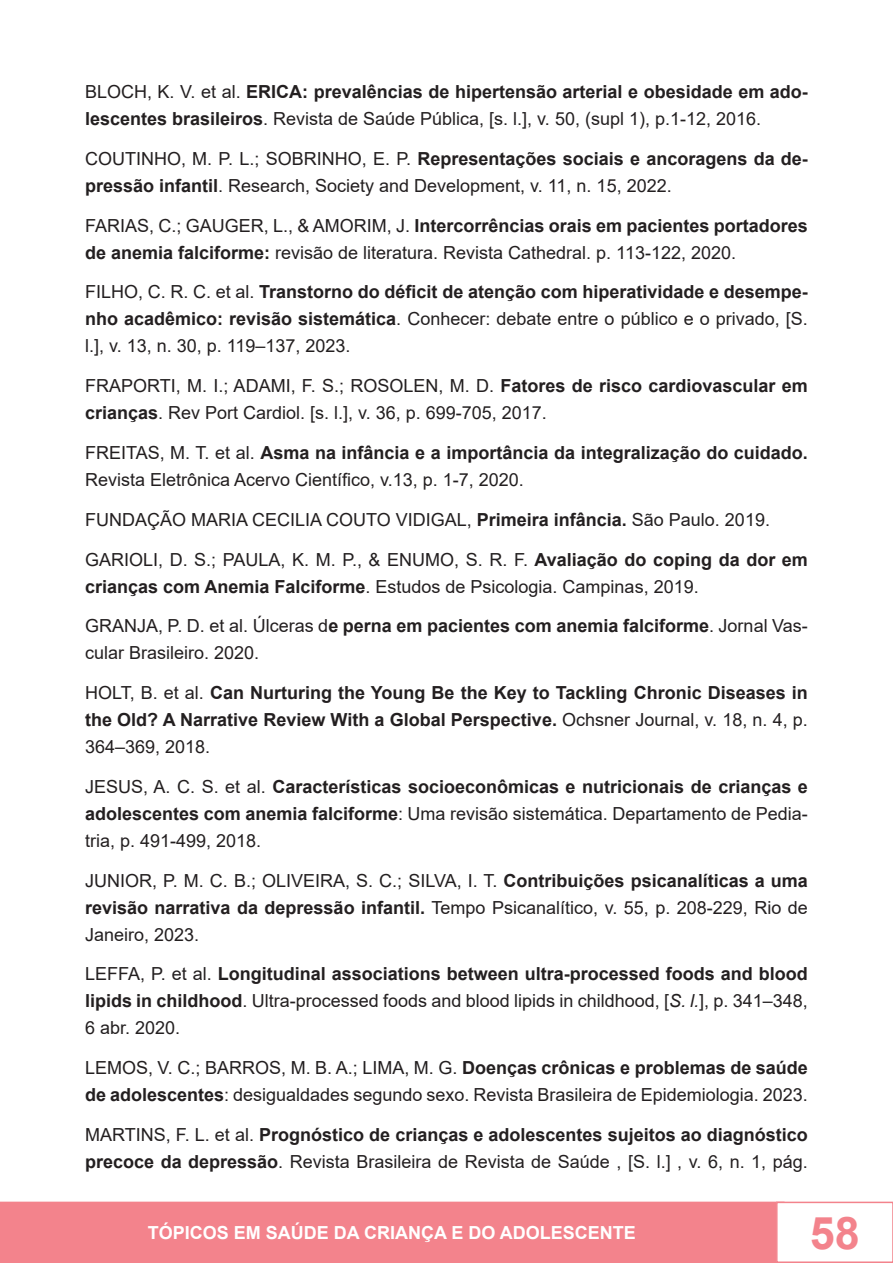
<style>
.page{position:relative;width:893px;height:1263px;background:#fff}
.page>*{position:absolute;margin:0;border:0;box-sizing:border-box;transform-origin:0 0}
.t1{font:700 45px "Arial";color:#f3838c}
.t2{font:18px/27px "Arial";color:#231f20}
.t3{font:700 18px/27px "Arial";color:#231f20}
.t4{font:700 18px "Arial";color:#fff}
.s1{font-weight:400}
.s2{font-weight:700}
.s3{font-style:italic}
</style>
<div class="page">
<div style="left:0;top:1202px;width:784px;height:60px;background:#f3838c"></div>
<div style="left:0;top:1201px;width:784px;height:62px;border:2px solid #f3838c"></div>
<div style="left:777px;top:1202px;width:116px;height:60px;background:#fff"></div>
<div style="left:776px;top:1201px;width:117px;height:62px;border:2px solid #f3838c"></div>
<p class="t3" style="left:85px;top:79px;width:724px"><span class="s1">BLOCH, K. V. et al.</span> ERICA: prevalências de hipertensão arterial e obesidade em ado&shy;lescentes brasileiros<span class="s1">. Revista de Saúde Pública, [s. l.], v. 50, (supl 1), p.1-12, 2016.</span></p>
<p class="t2" style="left:85px;top:145px;width:724px">COUTINHO, M. P. L.; SOBRINHO, E. P. <span class="s2">Representações sociais e ancoragens da de&shy;pressão infantil</span>. Research, Society and Development, v. 11, n. 15, 2022.</p>
<p class="t2" style="left:85px;top:212px;width:724px">FARIAS, C.; GAUGER, L., &amp; AMORIM, J. <span class="s2">Intercorrências orais em pacientes portadores de anemia falciforme:</span> revisão de literatura. Revista Cathedral. p. 113-122, 2020.</p>
<p class="t2" style="left:85px;top:278px;width:724px;text-align:justify">FILHO, C. R. C. et al. <span class="s2">Transtorno do déficit de atenção com hiperatividade e desempe&shy;nho acadêmico: revisão sistemática</span>. Conhecer: debate entre o público e o privado, [S. l.], v. 13, n. 30, p. 119–137, 2023.</p>
<p class="t2" style="left:85px;top:372px;width:724px">FRAPORTI, M. I.; ADAMI, F. S.; ROSOLEN, M. D. <span class="s2">Fatores de risco cardiovascular em crianças</span>. Rev Port Cardiol. [s. l.], v. 36, p. 699-705, 2017.</p>
<p class="t2" style="left:85px;top:439px;width:724px">FREITAS, M. T. et al. <span class="s2">Asma na infância e a importância da integralização do cuidado.<br></span>Revista Eletrônica Acervo Científico, v.13, p. 1-7, 2020.</p>
<p class="t2" style="left:85px;top:506px;width:686px">FUNDAÇÃO MARIA CECILIA COUTO VIDIGAL, <span class="s2">Primeira infância.</span> São Paulo. 2019.</p>
<p class="t2" style="left:85px;top:546px;width:724px">GARIOLI, D. S.; PAULA, K. M. P., &amp; ENUMO, S. R. F. <span class="s2">Avaliação do coping da dor em crianças com Anemia Falciforme</span>. Estudos de Psicologia. Campinas, 2019.</p>
<p class="t2" style="left:85px;top:612px;width:724px">GRANJA, P. D. et al. Úlceras d<span class="s2">e perna em pacientes com anemia falciforme</span>. Jornal Vas&shy;cular Brasileiro. 2020.</p>
<p class="t3" style="left:85px;top:679px;width:724px;text-align:justify"><span class="s1">HOLT, B. et al.</span> Can Nurturing the Young Be the Key to Tackling Chronic Diseases in the Old? A Narrative Review With a Global Perspective. <span class="s1">Ochsner Journal, v. 18, n. 4, p.<br>364–369, 2018.</span></p>
<p class="t3" style="left:85px;top:773px;width:724px;text-align:justify"><span class="s1">JESUS, A. C. S. et al.</span> Características socioeconômicas e nutricionais de crianças e adolescentes com anemia falciforme<span class="s1">: Uma revisão sistemática. Departamento de Pedia&shy;tria, p. 491-499, 2018.</span></p>
<p class="t2" style="left:85px;top:867px;width:724px;text-align:justify">JUNIOR, P. M. C. B.; OLIVEIRA, S. C.; SILVA, I. T. <span class="s2">Contribuições psicanalíticas a uma revisão narrativa da depressão infantil.</span> Tempo Psicanalítico, v. 55, p. 208-229, Rio de Janeiro, 2023.</p>
<p class="t2" style="left:85px;top:960px;width:724px;text-align:justify">LEFFA, P. et al. <span class="s2">Longitudinal associations between ultra-processed foods and blood lipids in childhood</span>. Ultra-processed foods and blood lipids in childhood, [<span class="s3">S. l.</span>], p. 341–348, 6 abr. 2020.</p>
<p class="t2" style="left:85px;top:1054px;width:724px">LEMOS, V. C.; BARROS, M. B. A.; LIMA, M. G. <span class="s2">Doenças crônicas e problemas de saúde de adolescentes</span>: desigualdades segundo sexo. Revista Brasileira de Epidemiologia. 2023.</p>
<p class="t3" style="left:85px;top:1121px;width:724px"><span class="s1">MARTINS, F. L. et al.</span> Prognóstico de crianças e adolescentes sujeitos ao diagnóstico precoce da depressão<span class="s1">. Revista Brasileira de Revista de Saúde , [S. l.] , v. 6, n. 1, pág.</span></p>
<p class="t4" style="left:148px;top:1220px;width:490px">TÓPICOS EM SAÚDE DA CRIANÇA E DO ADOLESCENTE</p>
<h1 class="t1" style="left:810px;top:1201px;width:52px">58</h1>
</div>
